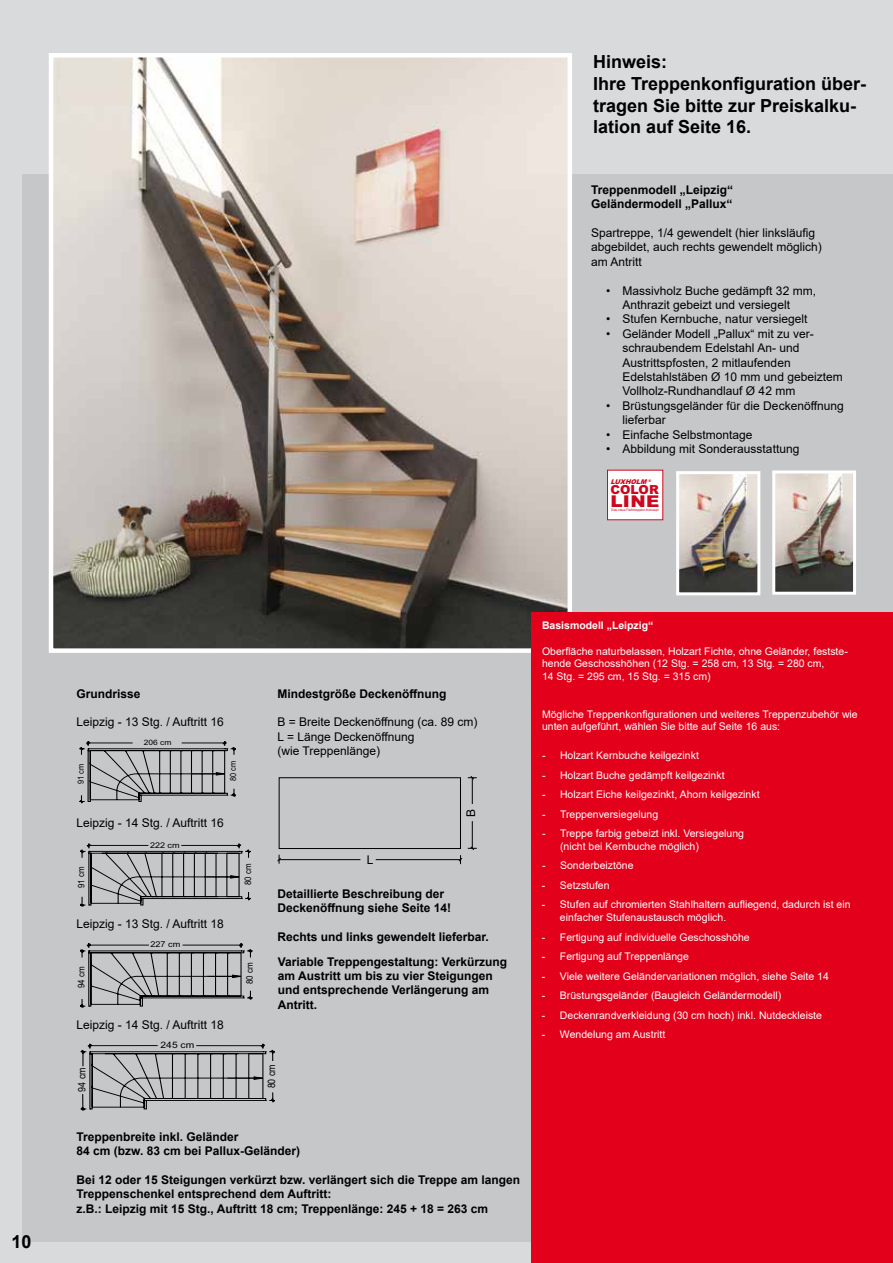
<style>
.page{position:relative;width:893px;height:1263px;background:#d9dadb}
.page>*{position:absolute;margin:0;border:0;box-sizing:border-box;transform-origin:0 0}
.t1{font:700 18px/21.6px "Arial";color:#000}
.t2{font:900 16.2px "Arial";color:#cd071e;scale:1.13 1}
.t3{font:900 12.45px "Arial";color:#cd071e}
.t4{font:12px/14.4px "Arial";color:#000}
.t5{font:700 12px/14.4px "Arial";color:#000}
.t6{font:10.5px/12.6px "Arial";color:#fff}
.t7{font:700 10.5px "Arial";color:#fff}
.t8{font:10.35px "Arial";color:#000;scale:.86 1}
.t9{font:9.15px "Arial";color:#000;scale:.88 1}
.t10{font:9px "Arial";color:#000;scale:.87 1}
.t11{font:8.85px "Arial";color:#000;scale:1.16 1}
.t12{font:8.4px "Arial";color:#000;scale:.88 1}
.t13{font:7.95px "Arial";color:#000;scale:1.14 1}
.t14{font:7.95px "Arial";color:#000;scale:1.15 1}
.t15{font:7.35px "Arial";color:#000;scale:1.14 1}
.t16{font:italic 900 6.6px "Arial";color:#cd071e}
.t17{font:3.45px "Arial";color:#cd071e}
</style>
<div class="page">
<div style="left:22px;top:174px;width:871px;height:1068px;background:#c6c7c8"></div>
<img style="left:54px;top:58px;width:513px;height:590px">
<div style="left:49px;top:53px;width:523px;height:600px;border:4px solid #fff"></div>
<div style="left:279px;top:777px;width:182px;height:72px;border:1px solid #000"></div>
<hr style="left:279px;top:859px;width:81px;height:1px;background:#000">
<hr style="left:376px;top:859px;width:84px;height:1px;background:#000">
<svg style="left:277px;top:855px;width:4px;height:9px"></svg>
<svg style="left:468px;top:776px;width:9px;height:28px"></svg>
<svg style="left:458px;top:821px;width:19px;height:43px"></svg>
<svg style="left:80px;top:1043px;width:195px;height:68px"></svg>
<svg style="left:80px;top:943px;width:173px;height:65px"></svg>
<svg style="left:80px;top:843px;width:171px;height:64px"></svg>
<svg style="left:79px;top:741px;width:157px;height:62px"></svg>
<div style="left:607px;top:470px;width:56px;height:50px;background:#fff"></div>
<img style="left:680px;top:475px;width:76px;height:116px">
<div style="left:676px;top:471px;width:84px;height:124px;border:3px solid #fff"></div>
<img style="left:776px;top:474px;width:76px;height:117px">
<div style="left:772px;top:470px;width:84px;height:125px;border:3px solid #fff"></div>
<div style="left:531px;top:612px;width:362px;height:651px;background:#e2001a"></div>
<h1 class="t1" style="left:11px;top:1231px;width:22px">10</h1>
<h1 class="t1" style="left:593px;top:51px;width:275px">Hinweis:<br>Ihre Treppenkonfiguration über&shy;tragen Sie bitte zur Preiskalku&shy;lation auf Seite 16.</h1>
<p class="t5" style="left:591px;top:182px;width:144px">Treppenmodell „Leipzig“<br>Geländermodell „Pallux“</p>
<p class="t4" style="left:591px;top:225px;width:232px">Spartreppe, 1/4 gewendelt (hier linksläufig abgebildet, auch rechts gewendelt möglich) am Antritt</p>
<p class="t4" style="left:623px;top:283px;width:195px;text-indent:-16px">• Massivholz Buche gedämpft 32 mm,<br>Anthrazit gebeizt und versiegelt</p>
<p class="t4" style="left:606px;top:312px;width:203px">• Stufen Kernbuche, natur versiegelt</p>
<p class="t4" style="left:623px;top:326px;width:222px;text-indent:-16px">• Geländer Modell „Pallux“ mit zu ver&shy;schraubendem Edelstahl An- und Austrittspfosten, 2 mitlaufenden Edelstahlstäben Ø 10 mm und gebeiztem Vollholz-Rundhandlauf Ø 42 mm</p>
<p class="t4" style="left:623px;top:398px;width:223px;text-indent:-16px">• Brüstungsgeländer für die Deckenöffnung lieferbar</p>
<p class="t4" style="left:606px;top:427px;width:148px">• Einfache Selbstmontage</p>
<p class="t4" style="left:606px;top:441px;width:195px">• Abbildung mit Sonderausstattung</p>
<p class="t16" style="left:610px;top:477px;width:43px">LUXHOLM <sup>®</sup></p>
<p class="t3" style="left:610px;top:481px;width:50px">COLOR</p>
<h2 class="t2" style="left:610px;top:490px;width:45px">LINE</h2>
<p class="t17" style="left:611px;top:508px;width:49px">Das neue Farbtreppen-Konzept</p>
<p class="t5" style="left:77px;top:686px;width:66px">Grundrisse</p>
<p class="t4" style="left:77px;top:715px;width:149px">Leipzig - 13 Stg. / Auftritt 16</p>
<p class="t15" style="left:144px;top:738px;width:26px">206 cm</p>
<p class="t12" style="left:75px;top:784px;width:24px;rotate:-90deg">91 cm</p>
<p class="t12" style="left:228px;top:781px;width:24px;rotate:-90deg">80 cm</p>
<p class="t4" style="left:77px;top:816px;width:149px">Leipzig - 14 Stg. / Auftritt 16</p>
<p class="t14" style="left:150px;top:840px;width:27px">222 cm</p>
<p class="t10" style="left:75px;top:888px;width:26px;rotate:-90deg">91 cm</p>
<p class="t10" style="left:242px;top:885px;width:26px;rotate:-90deg">80 cm</p>
<p class="t4" style="left:77px;top:916px;width:149px">Leipzig - 13 Stg. / Auftritt 18</p>
<p class="t9" style="left:75px;top:988px;width:26px;rotate:-90deg">94 cm</p>
<p class="t13" style="left:150px;top:939px;width:28px">227 cm</p>
<p class="t9" style="left:244px;top:984px;width:26px;rotate:-90deg">80 cm</p>
<p class="t5" style="left:277px;top:686px;width:171px">Mindestgröße Deckenöffnung</p>
<p class="t4" style="left:277px;top:715px;width:202px">B = Breite Deckenöffnung (ca. 89 cm)<br>L = Länge Deckenöffnung<br>(wie Treppenlänge)</p>
<p class="t4" style="left:367px;top:852px;width:8px">L</p>
<p class="t4" style="left:464px;top:817px;width:10px;rotate:-90deg">B</p>
<p class="t5" style="left:277px;top:886px;width:175px">Detaillierte Beschreibung der<br>Deckenöffnung siehe Seite 14!</p>
<p class="t5" style="left:277px;top:929px;width:213px">Rechts und links gewendelt lieferbar.</p>
<p class="t5" style="left:278px;top:954px;width:231px">Variable Treppengestaltung: Verkürzung am Austritt um bis zu vier Steigungen und entsprechende Verlängerung am<br>Antritt.</p>
<p class="t4" style="left:77px;top:1017px;width:149px">Leipzig - 14 Stg. / Auftritt 18</p>
<p class="t11" style="left:161px;top:1039px;width:31px">245 cm</p>
<p class="t8" style="left:75px;top:1091px;width:30px;rotate:-90deg">94 cm</p>
<p class="t8" style="left:265px;top:1088px;width:30px;rotate:-90deg">80 cm</p>
<p class="t5" style="left:77px;top:1129px;width:225px">Treppenbreite inkl. Geländer<br>84 cm (bzw. 83 cm bei Pallux-Geländer)</p>
<p class="t5" style="left:77px;top:1172px;width:445px">Bei 12 oder 15 Steigungen verkürzt bzw. verlängert sich die Treppe am langen<br>Treppenschenkel entsprechend dem Auftritt:<br>z.B.: Leipzig mit 15 Stg., Auftritt 18 cm; Treppenlänge: 245 + 18 = 263 cm</p>
<p class="t7" style="left:542px;top:618px;width:113px">Basismodell „Leipzig“</p>
<p class="t6" style="left:542px;top:644px;width:307px">Oberfläche naturbelassen, Holzart Fichte, ohne Geländer, festste&shy;hende Geschosshöhen (12 Stg. = 258 cm, 13 Stg. = 280 cm,<br>14 Stg. = 295 cm, 15 Stg. = 315 cm)</p>
<p class="t6" style="left:542px;top:707px;width:317px">Mögliche Treppenkonfigurationen und weiteres Treppenzubehör wie unten aufgeführt, wählen Sie bitte auf Seite 16 aus:</p>
<p class="t6" style="left:542px;top:749px;width:158px">- Holzart Kernbuche keilgezinkt</p>
<p class="t6" style="left:542px;top:769px;width:184px">- Holzart Buche gedämpft keilgezinkt</p>
<p class="t6" style="left:542px;top:788px;width:219px">- Holzart Eiche keilgezinkt, Ahorn keilgezinkt</p>
<p class="t6" style="left:542px;top:808px;width:118px">- Treppenversiegelung</p>
<p class="t6" style="left:560px;top:827px;width:186px;text-indent:-18px">- Treppe farbig gebeizt inkl. Versiegelung (nicht bei Kernbuche möglich)</p>
<p class="t6" style="left:542px;top:859px;width:93px">- Sonderbeiztöne</p>
<p class="t6" style="left:542px;top:879px;width:69px">- Setzstufen</p>
<p class="t6" style="left:560px;top:898px;width:292px;text-indent:-18px">- Stufen auf chromierten Stahlhaltern aufliegend, dadurch ist ein einfacher Stufenaustausch möglich.</p>
<p class="t6" style="left:542px;top:930px;width:209px">- Fertigung auf individuelle Geschosshöhe</p>
<p class="t6" style="left:542px;top:950px;width:148px">- Fertigung auf Treppenlänge</p>
<p class="t6" style="left:542px;top:969px;width:288px">- Viele weitere Geländervariationen möglich, siehe Seite 14</p>
<p class="t6" style="left:542px;top:989px;width:241px">- Brüstungsgeländer (Baugleich Geländermodell)</p>
<p class="t6" style="left:542px;top:1008px;width:282px">- Deckenrandverkleidung (30 cm hoch) inkl. Nutdeckleiste</p>
<p class="t6" style="left:542px;top:1028px;width:125px">- Wendelung am Austritt</p>
</div>
